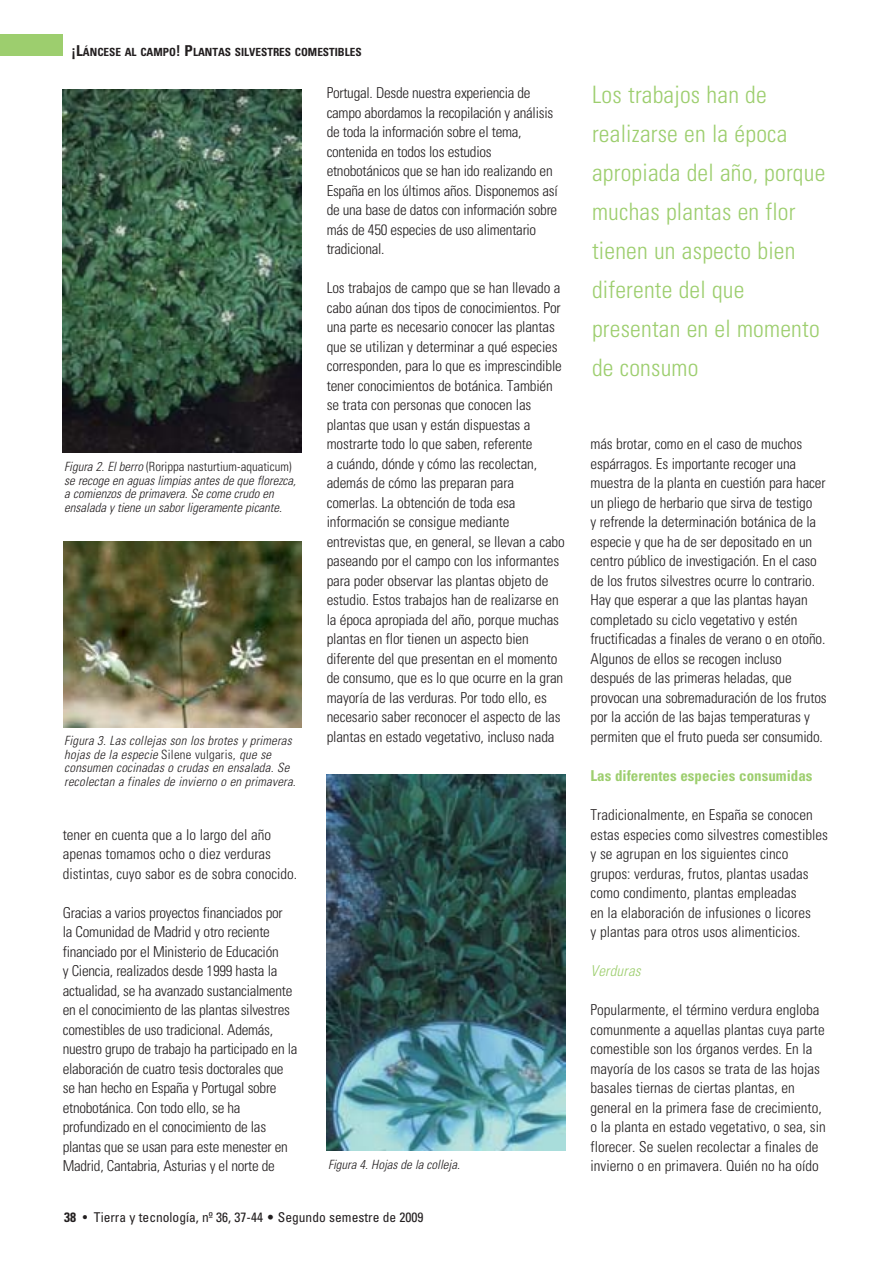
<style>
.page{position:relative;width:892px;height:1264px;background:#fff}
.page>*{position:absolute;margin:0;border:0;box-sizing:border-box;transform-origin:0 0}
.t1{font:300 condensed 24px/39px "Univers";letter-spacing:.01em;color:#9dce6e}
.t2{font:300 condensed 15px/19.5px "Univers";letter-spacing:-.01em;color:#231f20}
.t3{font:700 condensed 15px "Univers";color:#9dce6e}
.t4{font:italic 300 condensed 15px "Univers";color:#9dce6e}
.t5{font:condensed 13.5px "Univers";color:#231f20}
.t6{font:italic 300 condensed 12.75px/13.5px "Univers";letter-spacing:.01em;color:#231f20}
.t7{font:700 condensed 11.25px "Univers";color:#231f20}
.s1{font-size:15px}
.s2{font-style:normal}
.s3{font-weight:700}
.s4{font-weight:300}
</style>
<div class="page">
<div style="left:0;top:35px;width:63px;height:21px;background:#9dce6e"></div>
<img style="left:63px;top:90px;width:238px;height:362px">
<img style="left:63px;top:541px;width:239px;height:186px">
<img style="left:326px;top:774px;width:238px;height:376px">
<p class="t7" style="left:71px;top:47px;width:292px"><span class="s1">¡L</span>ÁNCESE AL CAMPO<span class="s1">! P</span>LANTAS SILVESTRES COMESTIBLES</p>
<p class="t6" style="left:64px;top:461px;width:236px">Figura 2.Elberro <span class="s2">(Rorippa nasturtium-aquaticum) </span>se recoge en aguas limpias antes de que florezca, a comienzos de primavera.Se come crudo en ensalada y tiene un saborligeramente picante.</p>
<p class="t6" style="left:64px;top:735px;width:235px">Figura 3. Las collejas son los brotes y primeras hojas de la especie <span class="s2">Silene vulgaris,</span> que se consumen cocinadas o crudas en ensalada. Se recolectan a finales de invierno o en primavera.</p>
<p class="t2" style="left:63px;top:826px;width:236px">tener en cuenta que a lo largo del año apenas tomamos ocho o diez verduras distintas, cuyo sabor es de sobra conocido.</p>
<p class="t2" style="left:63px;top:904px;width:236px">Gracias a varios proyectos financiados por<br>la Comunidad de Madrid y otro reciente financiado por el Ministerio de Educación<br>y Ciencia, realizados desde 1999 hasta la actualidad, se ha avanzado sustancialmente en el conocimiento de las plantas silvestres comestibles de uso tradicional. Además, nuestro grupo de trabajo ha participado en la elaboración de cuatro tesis doctorales que se han hecho en España y Portugal sobre etnobotánica. Con todo ello, se ha profundizado en el conocimiento de las plantas que se usan para este menester en Madrid, Cantabria, Asturias y el norte de</p>
<p class="t2" style="left:326px;top:85px;width:232px">Portugal. Desde nuestra experiencia de campo abordamos la recopilación y análisis de toda la información sobre el tema, contenida en todos los estudios etnobotánicos que se han ido realizando en España en los últimos años. Disponemos así de una base de datos con información sobre más de 450 especies de uso alimentario tradicional.</p>
<p class="t2" style="left:326px;top:280px;width:239px">Los trabajos de campo que se han llevado a cabo aúnan dos tipos de conocimientos. Por una parte es necesario conocer las plantas que se utilizan y determinar a qué especies corresponden, para lo que es imprescindible tener conocimientos de botánica. También se trata con personas que conocen las plantas que usan y están dispuestas a mostrarte todo lo que saben, referente<br>a cuándo, dónde y cómo las recolectan, además de cómo las preparan para comerlas. La obtención de toda esa información se consigue mediante entrevistas que, en general, se llevan a cabo paseando por el campo con los informantes para poder observar las plantas objeto de estudio. Estos trabajos han de realizarse en la época apropiada del año, porque muchas plantas en flor tienen un aspecto bien diferente del que presentan en el momento de consumo, que es lo que ocurre en la gran mayoría de las verduras. Por todo ello, es necesario saber reconocer el aspecto de las plantas en estado vegetativo, incluso nada</p>
<p class="t6" style="left:328px;top:1158px;width:136px">Figura 4.Hojas de la colleja.</p>
<p class="t5" style="left:64px;top:1211px;width:360px"><span class="s3">38</span> • Tierra y tecnología, nº 36, 37-44 <span class="s4">•</span> Segundo semestre de 2009</p>
<h1 class="t1" style="left:591px;top:77px;width:235px">Los trabajos han de realizarse en la época apropiada del año, porque muchas plantas en flor tienen un aspecto bien diferente del que presentan en el momento de consumo</h1>
<p class="t2" style="left:590px;top:436px;width:237px">más brotar, como en el caso de muchos espárragos. Es importante recoger una muestra de la planta en cuestión para hacer un pliego de herbario que sirva de testigo<br>y refrende la determinación botánica de la especie y que ha de ser depositado en un centro público de investigación. En el caso de los frutos silvestres ocurre lo contrario.<br>Hay que esperar a que las plantas hayan completado su ciclo vegetativo y estén fructificadas a finales de verano o en otoño.<br>Algunos de ellos se recogen incluso después de las primeras heladas, que provocan una sobremaduración de los frutos por la acción de las bajas temperaturas y permiten que el fruto pueda ser consumido.</p>
<p class="t3" style="left:590px;top:770px;width:223px">Las diferentes especies consumidas</p>
<p class="t2" style="left:590px;top:806px;width:239px">Tradicionalmente, en España se conocen estas especies como silvestres comestibles y se agrupan en los siguientes cinco grupos: verduras, frutos, plantas usadas como condimento, plantas empleadas<br>en la elaboración de infusiones o licores<br>y plantas para otros usos alimenticios.</p>
<p class="t4" style="left:590px;top:965px;width:55px">Verduras</p>
<p class="t2" style="left:590px;top:1001px;width:236px">Popularmente, el término verdura engloba comunmente a aquellas plantas cuya parte comestible son los órganos verdes. En la mayoría de los casos se trata de las hojas basales tiernas de ciertas plantas, en general en la primera fase de crecimiento, o la planta en estado vegetativo, o sea, sin florecer. Se suelen recolectar a finales de invierno o en primavera. Quién no ha oído</p>
</div>
